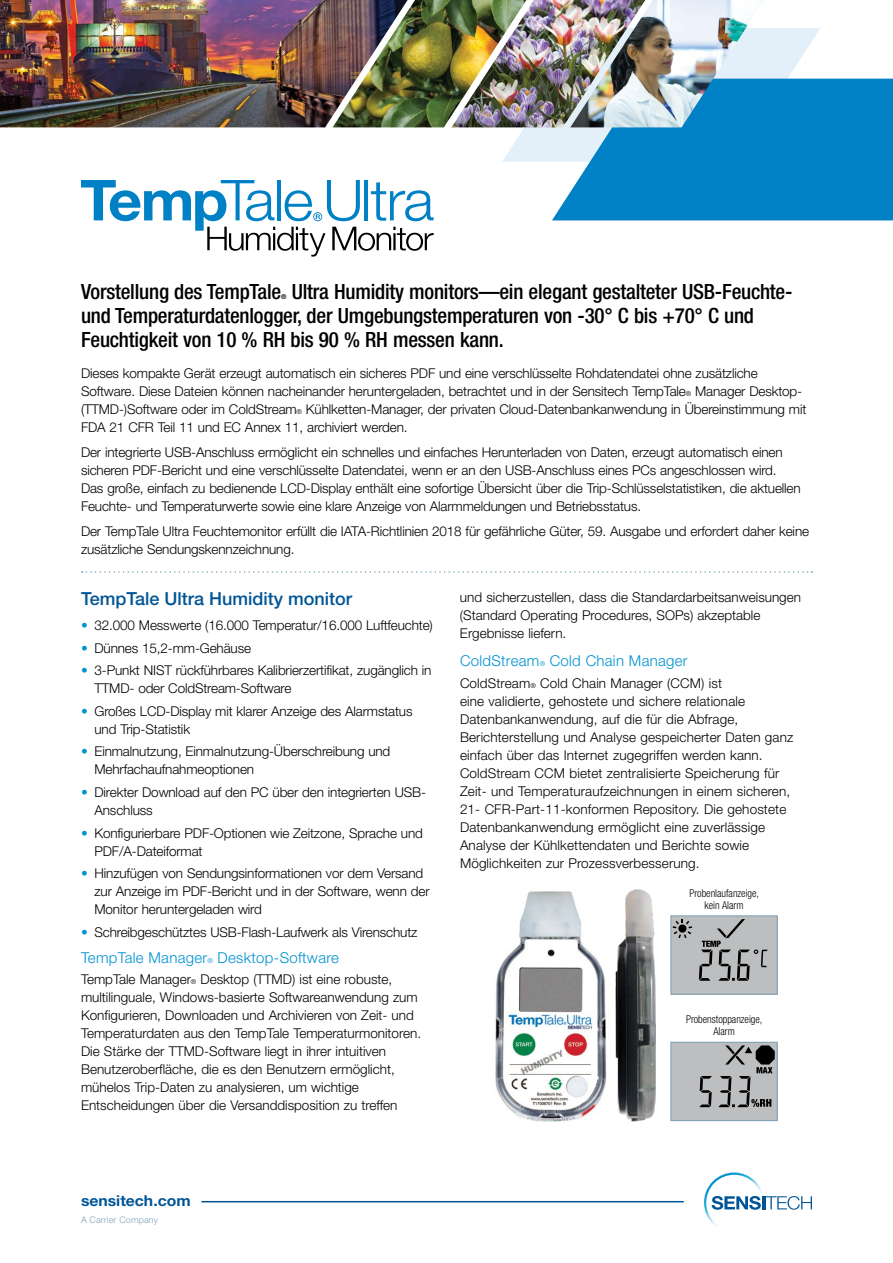
<style>
.page{position:relative;width:893px;height:1263px;background:#fff}
.page>*{position:absolute;margin:0;border:0;box-sizing:border-box;transform-origin:0 0}
.t1{font:500 condensed 21px/24px "Helvetica Neue LT Std";letter-spacing:-.01em;color:#000}
.t2{font:500 18px "Helvetica Neue LT Std";color:#005596}
.t3{font:300 15px "Helvetica Neue LT Std";letter-spacing:.02em;color:#0093d0}
.t4{font:700 15px "Helvetica Neue LT Std";color:#005596;scale:1.05 1}
.t5{font:300 13.5px/18px "Helvetica Neue LT Std";letter-spacing:-.01em;color:#000}
.t6{font:300 13.5px/18px "Helvetica Neue LT Std";letter-spacing:.01em;color:#000}
.t7{font:300 condensed 10.95px/12.1px "Helvetica Neue LT Std";color:#000;text-align:center;scale:.95 1}
.t8{font:300 9px "Helvetica Neue LT Std";letter-spacing:.02em;color:#80a1b6}
.t9{font:300 6.75px "Helvetica Neue LT Std";color:#0093d0}
.t10{font:500 condensed 6.75px "Helvetica Neue LT Std";color:#000}
.s1{font-size:6.75px}
.s2{color:#0093d0}
</style>
<div class="page">
<svg style="left:502px;top:28px;width:318px;height:134px"></svg>
<svg style="left:552px;top:79px;width:341px;height:141px;background:#1289c9"></svg>
<img style="left:0;top:0;width:333px;height:127px">
<img style="left:333px;top:0;width:118px;height:127px">
<img style="left:451px;top:0;width:119px;height:127px">
<img style="left:570px;top:0;width:203px;height:127px">
<svg style="left:81px;top:180px;width:353px;height:77px"></svg>
<svg style="left:704px;top:1172px;width:108px;height:53px"></svg>
<hr style="left:201px;top:1201px;width:483px;height:1px;background:#005596">
<img style="left:495px;top:891px;width:112px;height:230px">
<img style="left:616px;top:889px;width:39px;height:232px">
<div style="left:671px;top:916px;width:106px;height:78px;background:#bcbec0"></div>
<svg style="left:673px;top:919px;width:19px;height:19px"></svg>
<div style="left:678px;top:924px;width:8px;height:9px;background:#000;border-radius:50%"></div>
<svg style="left:699px;top:919px;width:69px;height:62px"></svg>
<div style="left:670px;top:915px;width:108px;height:80px;border:1px solid #80a1b6"></div>
<div style="left:671px;top:1042px;width:106px;height:78px;background:#bcbec0"></div>
<svg style="left:699px;top:1076px;width:13px;height:31px"></svg>
<svg style="left:718px;top:1045px;width:57px;height:62px"></svg>
<div style="left:670px;top:1042px;width:108px;height:79px;border:1px solid #80a1b6"></div>
<svg style="left:82px;top:571px;width:730px;height:2px"></svg>
<h1 class="t1" style="left:81px;top:279px;width:713px;text-indent:211px">Ultra Humidity monitors—ein elegant gestalteter USB-Feuchte&shy;und Temperaturdatenlogger, der Umgebungstemperaturen von -30° C bis +70° C und<br>Feuchtigkeit von 10 % RH bis 90 % RH messen kann.</h1>
<p class="t5" style="left:81px;top:364px;width:727px">Dieses kompakte Gerät erzeugt automatisch ein sicheres PDF und eine verschlüsselte Rohdatendatei ohne zusätzliche Software. Diese Dateien können nacheinander heruntergeladen, betrachtet und in der Sensitech TempTale<span class="s1">®</span> Manager Desktop-(TTMD-)Software oder im ColdStream<span class="s1">®</span> Kühlketten-Manager, der privaten Cloud-Datenbankanwendung in Übereinstimmung mit FDA 21 CFR Teil 11 und EC Annex 11, archiviert werden.</p>
<p class="t5" style="left:81px;top:443px;width:721px">Der integrierte USB-Anschluss ermöglicht ein schnelles und einfaches Herunterladen von Daten, erzeugt automatisch einen sicheren PDF-Bericht und eine verschlüsselte Datendatei, wenn er an den USB-Anschluss eines PCs angeschlossen wird.<br>Das große, einfach zu bedienende LCD-Display enthält eine sofortige Übersicht über die Trip-Schlüsselstatistiken, die aktuellen Feuchte- und Temperaturwerte sowie eine klare Anzeige von Alarmmeldungen und Betriebsstatus.</p>
<p class="t5" style="left:81px;top:521px;width:730px">Der TempTale Ultra Feuchtemonitor erfüllt die IATA-Richtlinien 2018 für gefährliche Güter, 59. Ausgabe und erfordert daher keine zusätzliche Sendungskennzeichnung.</p>
<h2 class="t2" style="left:81px;top:588px;width:273px">TempTale Ultra Humidity monitor</h2>
<p class="t5" style="left:81px;top:616px;width:353px"><span class="s2">•</span> 32.000 Messwerte (16.000 Temperatur/16.000 Luftfeuchte)</p>
<p class="t5" style="left:81px;top:639px;width:172px"><span class="s2">•</span> Dünnes 15,2-mm-Gehäuse</p>
<p class="t5" style="left:94px;top:661px;width:338px;text-indent:-14px"><span class="s2">•</span> 3-Punkt NIST rückführbares Kalibrierzertifikat, zugänglich in<br>TTMD- oder ColdStream-Software</p>
<p class="t5" style="left:94px;top:702px;width:320px;text-indent:-14px"><span class="s2">•</span> Großes LCD-Display mit klarer Anzeige des Alarmstatus und Trip-Statistik</p>
<p class="t5" style="left:94px;top:742px;width:297px;text-indent:-14px"><span class="s2">•</span> Einmalnutzung, Einmalnutzung-Überschreibung und<br>Mehrfachaufnahmeoptionen</p>
<p class="t5" style="left:94px;top:783px;width:333px;text-indent:-14px"><span class="s2">•</span> Direkter Download auf den PC über den integrierten USB-<br>Anschluss</p>
<p class="t5" style="left:94px;top:823px;width:330px;text-indent:-14px"><span class="s2">•</span> Konfigurierbare PDF-Optionen wie Zeitzone, Sprache und<br>PDF/A-Dateiformat</p>
<p class="t5" style="left:94px;top:864px;width:337px;text-indent:-14px"><span class="s2">•</span> Hinzufügen von Sendungsinformationen vor dem Versand zur Anzeige im PDF-Bericht und in der Software, wenn der<br>Monitor heruntergeladen wird</p>
<p class="t5" style="left:81px;top:923px;width:338px"><span class="s2">•</span> Schreibgeschütztes USB-Flash-Laufwerk als Virenschutz</p>
<p class="t3" style="left:81px;top:948px;width:128px">TempTale Manager</p>
<p class="t9" style="left:208px;top:956px;width:7px">®</p>
<p class="t3" style="left:218px;top:948px;width:123px">Desktop-Software</p>
<p class="t5" style="left:81px;top:970px;width:342px">TempTale Manager<span class="s1">®</span> Desktop (TTMD) ist eine robuste, multilinguale, Windows-basierte Softwareanwendung zum Konfigurieren, Downloaden und Archivieren von Zeit- und Temperaturdaten aus den TempTale Temperaturmonitoren.<br>Die Stärke der TTMD-Software liegt in ihrer intuitiven Benutzeroberfläche, die es den Benutzern ermöglicht, mühelos Trip-Daten zu analysieren, um wichtige Entscheidungen über die Versanddisposition zu treffen</p>
<h1 class="t1" style="left:81px;top:279px;width:202px">Vorstellung des TempTale</h1>
<p class="t10" style="left:281px;top:292px;width:7px">®</p>
<p class="t5" style="left:460px;top:588px;width:343px">und sicherzustellen, dass die Standardarbeitsanweisungen (Standard Operating Procedures, SOPs) akzeptable<br>Ergebnisse liefern.</p>
<p class="t3" style="left:460px;top:652px;width:81px">ColdStream</p>
<p class="t9" style="left:540px;top:660px;width:7px">®</p>
<p class="t3" style="left:550px;top:652px;width:139px">Cold Chain Manager</p>
<p class="t6" style="left:460px;top:674px;width:335px">ColdStream<span class="s1">®</span> Cold Chain Manager (CCM) ist<br>eine validierte, gehostete und sichere relationale Datenbankanwendung, auf die für die Abfrage, Berichterstellung und Analyse gespeicherter Daten ganz einfach über das Internet zugegriffen werden kann.<br>ColdStream CCM bietet zentralisierte Speicherung für Zeit- und Temperaturaufzeichnungen in einem sicheren, 21- CFR-Part-11-konformen Repository. Die gehostete Datenbankanwendung ermöglicht eine zuverlässige Analyse der Kühlkettendaten und Berichte sowie Möglichkeiten zur Prozessverbesserung.</p>
<p class="t7" style="left:689px;top:887px;width:75px">Probenlaufanzeige, kein Alarm</p>
<p class="t7" style="left:686px;top:1013px;width:82px">Probenstoppanzeige,<br>Alarm</p>
<p class="t4" style="left:81px;top:1191px;width:106px">sensitech.com</p>
<p class="t8" style="left:81px;top:1214px;width:79px">A Carrier Company</p>
</div>
